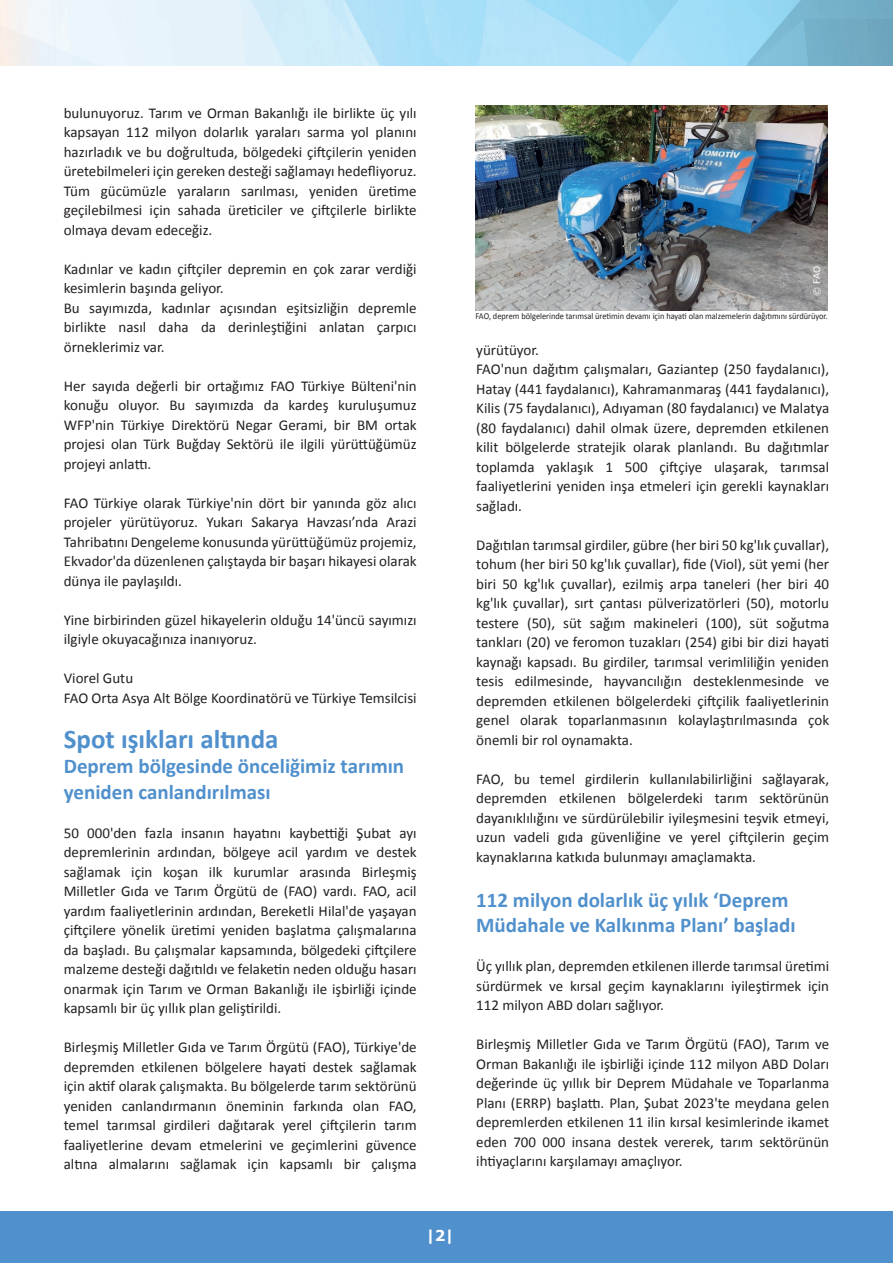
<style>
.page{position:relative;width:893px;height:1263px;background:#fff}
.page>*{position:absolute;margin:0;border:0;box-sizing:border-box;transform-origin:0 0}
.t1{font:700 27px "Calibri";color:#5090cc}
.t2{font:700 21px/25.5px "Calibri";color:#5090cc}
.t3{font:15px/19.5px "Calibri";color:#231f20;text-align:justify}
.t4{font:700 15px "Verdana";color:#fff}
.t5{font:9px "Calibri";color:#231f20;scale:.93 1}
.t6{font:9px "Verdana";color:#fff}
</style>
<div class="page">
<img style="left:0;top:0;width:893px;height:66px">
<div style="left:0;top:1212px;width:893px;height:51px;background:#5090cc"></div>
<img style="left:476px;top:106px;width:352px;height:204px">
<p class="t3" style="left:64px;top:103px;width:354px">bulunuyoruz. Tarım ve Orman Bakanlığı ile birlikte üç yılı kapsayan 112 milyon dolarlık yaraları sarma yol planını hazırladık ve bu doğrultuda, bölgedeki çiftçilerin yeniden üretebilmeleri için gereken desteği sağlamayı hedefliyoruz.<br>Tüm gücümüzle yaraların sarılması, yeniden üretime geçilebilmesi için sahada üreticiler ve çiftçilerle birlikte olmaya devam edeceğiz.</p>
<p class="t3" style="left:64px;top:259px;width:354px;text-align:left">Kadınlar ve kadın çiftçiler depremin en çok zarar verdiği kesimlerin başında geliyor.<br>Bu sayımızda, kadınlar açısından eşitsizliğin depremle birlikte nasıl daha da derinleştiğini anlatan çarpıcı örneklerimiz var.</p>
<p class="t3" style="left:64px;top:376px;width:354px">Her sayıda değerli bir ortağımız FAO Türkiye Bülteni'nin konuğu oluyor. Bu sayımızda da kardeş kuruluşumuz WFP'nin Türkiye Direktörü Negar Gerami, bir BM ortak projesi olan Türk Buğday Sektörü ile ilgili yürüttüğümüz projeyi anlattı.</p>
<p class="t3" style="left:64px;top:493px;width:354px">FAO Türkiye olarak Türkiye'nin dört bir yanında göz alıcı projeler yürütüyoruz. Yukarı Sakarya Havzası’nda Arazi Tahribatını Dengeleme konusunda yürüttüğümüz projemiz, Ekvador'da düzenlenen çalıştayda bir başarı hikayesi olarak dünya ile paylaşıldı.</p>
<p class="t3" style="left:64px;top:610px;width:354px">Yine birbirinden güzel hikayelerin olduğu 14'üncü sayımızı ilgiyle okuyacağınıza inanıyoruz.</p>
<p class="t3" style="left:64px;top:668px;width:354px">Viorel Gutu<br>FAO Orta Asya Alt Bölge Koordinatörü ve Türkiye Temsilcisi</p>
<h1 class="t1" style="left:64px;top:721px;width:216px">Spot ışıkları altında</h1>
<h2 class="t2" style="left:64px;top:753px;width:342px">Deprem bölgesinde önceliğimiz tarımın yeniden canlandırılması</h2>
<p class="t3" style="left:64px;top:823px;width:354px">50 000'den fazla insanın hayatını kaybettiği Şubat ayı depremlerinin ardından, bölgeye acil yardım ve destek sağlamak için koşan ilk kurumlar arasında Birleşmiş Milletler Gıda ve Tarım Örgütü de (FAO) vardı. FAO, acil yardım faaliyetlerinin ardından, Bereketli Hilal'de yaşayan çiftçilere yönelik üretimi yeniden başlatma çalışmalarına da başladı. Bu çalışmalar kapsamında, bölgedeki çiftçilere malzeme desteği dağıtıldı ve felaketin neden olduğu hasarı onarmak için Tarım ve Orman Bakanlığı ile işbirliği içinde kapsamlı bir üç yıllık plan geliştirildi.</p>
<p class="t3" style="left:64px;top:1037px;width:354px">Birleşmiş Milletler Gıda ve Tarım Örgütü (FAO), Türkiye'de depremden etkilenen bölgelere hayati destek sağlamak için aktif olarak çalışmakta. Bu bölgelerde tarım sektörünü yeniden canlandırmanın öneminin farkında olan FAO, temel tarımsal girdileri dağıtarak yerel çiftçilerin tarım faaliyetlerine devam etmelerini ve geçimlerini güvence altına almalarını sağlamak için kapsamlı bir çalışma</p>
<p class="t4" style="left:427px;top:1225px;width:28px">|2|</p>
<p class="t6" style="left:811px;top:296px;width:32px;rotate:-90deg">© FAO</p>
<p class="t5" style="left:476px;top:311px;width:380px">FAO, deprem bölgelerinde tarımsal üretimin devamı için hayati olan malzemelerin dağıtımını sürdürüyor.</p>
<p class="t3" style="left:476px;top:340px;width:354px;text-align:left">yürütüyor.<br>FAO'nun dağıtım çalışmaları, Gaziantep (250 faydalanıcı), Hatay (441 faydalanıcı), Kahramanmaraş (441 faydalanıcı), Kilis (75 faydalanıcı), Adıyaman (80 faydalanıcı) ve Malatya (80 faydalanıcı) dahil olmak üzere, depremden etkilenen kilit bölgelerde stratejik olarak planlandı. Bu dağıtımlar toplamda yaklaşık 1 500 çiftçiye ulaşarak, tarımsal faaliyetlerini yeniden inşa etmeleri için gerekli kaynakları sağladı.</p>
<p class="t3" style="left:476px;top:535px;width:354px">Dağıtılan tarımsal girdiler, gübre (her biri 50 kg'lık çuvallar), tohum (her biri 50 kg'lık çuvallar), fide (Viol), süt yemi (her biri 50 kg'lık çuvallar), ezilmiş arpa taneleri (her biri 40 kg'lık çuvallar), sırt çantası pülverizatörleri (50), motorlu testere (50), süt sağım makineleri (100), süt soğutma tankları (20) ve feromon tuzakları (254) gibi bir dizi hayati kaynağı kapsadı. Bu girdiler, tarımsal verimliliğin yeniden tesis edilmesinde, hayvancılığın desteklenmesinde ve depremden etkilenen bölgelerdeki çiftçilik faaliyetlerinin genel olarak toparlanmasının kolaylaştırılmasında çok önemli bir rol oynamakta.</p>
<p class="t3" style="left:476px;top:769px;width:354px">FAO, bu temel girdilerin kullanılabilirliğini sağlayarak, depremden etkilenen bölgelerdeki tarım sektörünün dayanıklılığını ve sürdürülebilir iyileşmesini teşvik etmeyi, uzun vadeli gıda güvenliğine ve yerel çiftçilerin geçim kaynaklarına katkıda bulunmayı amaçlamakta.</p>
<h2 class="t2" style="left:476px;top:887px;width:321px">112 milyon dolarlık üç yılık ‘Deprem<br>Müdahale ve Kalkınma Planı’ başladı</h2>
<p class="t3" style="left:476px;top:957px;width:354px">Üç yıllık plan, depremden etkilenen illerde tarımsal üretimi sürdürmek ve kırsal geçim kaynaklarını iyileştirmek için 112 milyon ABD doları sağlıyor.</p>
<p class="t3" style="left:476px;top:1035px;width:354px">Birleşmiş Milletler Gıda ve Tarım Örgütü (FAO), Tarım ve Orman Bakanlığı ile işbirliği içinde 112 milyon ABD Doları değerinde üç yıllık bir Deprem Müdahale ve Toparlanma Planı (ERRP) başlattı. Plan, Şubat 2023'te meydana gelen depremlerden etkilenen 11 ilin kırsal kesimlerinde ikamet eden 700 000 insana destek vererek, tarım sektörünün ihtiyaçlarını karşılamayı amaçlıyor.</p>
</div>
